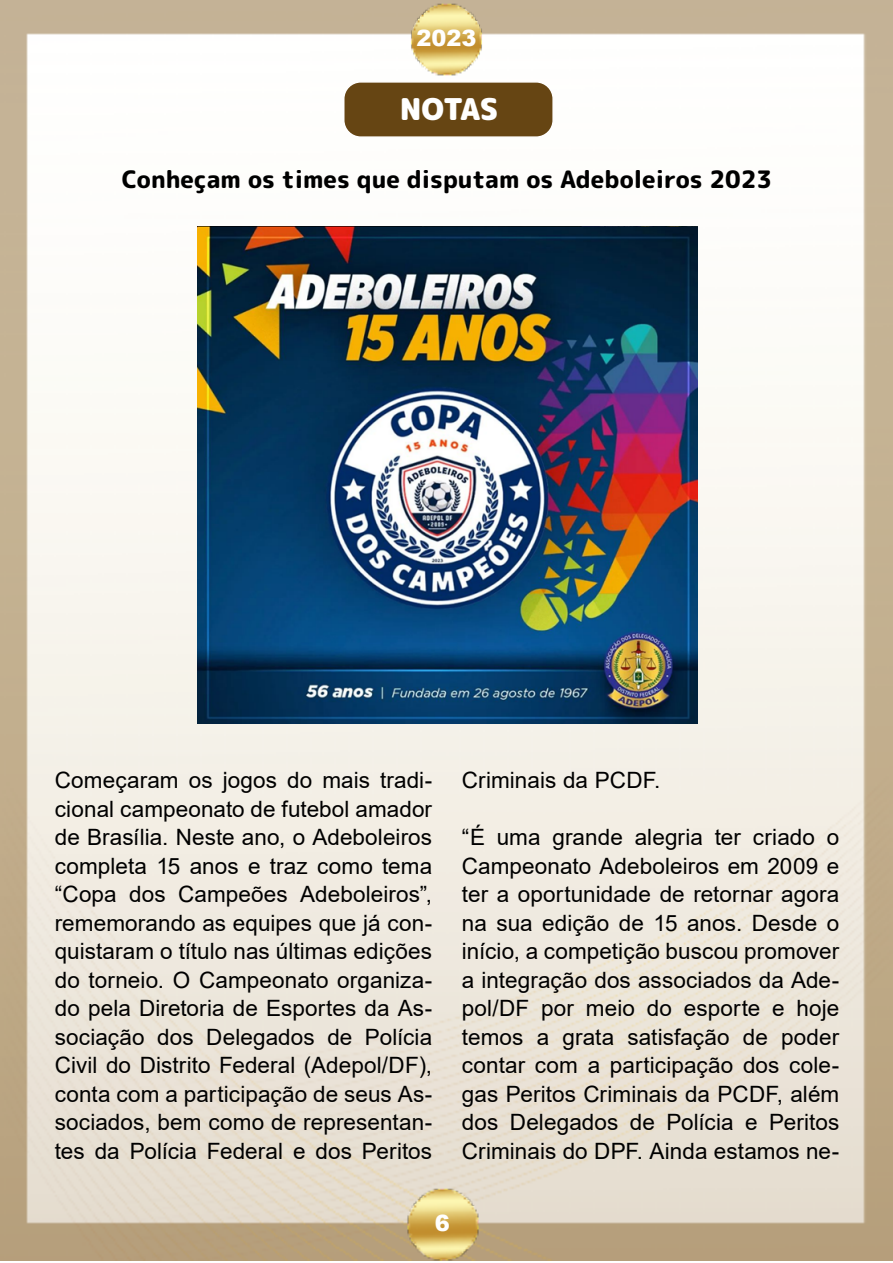
<style>
.page{position:relative;width:893px;height:1263px;background:#fff}
.page>*{position:absolute;margin:0;border:0;box-sizing:border-box;transform-origin:0 0}
.t1{font:900 30px "Rounded Mplus 1 c";letter-spacing:-.03em;color:#fff}
.t2{font:800 24px "Rounded Mplus 1 c";color:#000}
.t3{font:22.5px/28.5px "Arial";letter-spacing:.005em;color:#000;text-align:justify}
.t4{font:900 22.5px "Arial";color:#fff}
</style>
<div class="page">
<img style="left:0;top:81px;width:893px;height:1179px">
<img style="left:0;top:1166px;width:890px;height:95px">
<img style="left:0;top:0;width:893px;height:81px">
<div style="left:344px;top:82px;width:209px;height:55px;background:#664513;border-radius:17px"></div>
<div style="left:343px;top:81px;width:211px;height:57px;border:2px solid #fff;border-radius:17px"></div>
<img style="left:197px;top:226px;width:500px;height:497px">
<p class="t4" style="left:416px;top:21px;width:62px">2023</p>
<h1 class="t1" style="left:400px;top:88px;width:100px">NOTAS</h1>
<p class="t2" style="left:122px;top:162px;width:652px">Conheçam os times que disputam os Adeboleiros 2023</p>
<p class="t3" style="left:55px;top:766px;width:379px">Começaram os jogos do mais tradi&shy;cional campeonato de futebol amador de Brasília. Neste ano, o Adeboleiros completa 15 anos e traz como tema “Copa dos Campeões Adeboleiros”, rememorando as equipes que já con&shy;quistaram o título nas últimas edições do torneio. O Campeonato organiza&shy;do pela Diretoria de Esportes da As&shy;sociação dos Delegados de Polícia Civil do Distrito Federal (Adepol/DF), conta com a participação de seus As&shy;sociados, bem como de representan&shy;tes da Polícia Federal e dos Peritos</p>
<p class="t3" style="left:462px;top:766px;width:200px">Criminais da PCDF.</p>
<p class="t3" style="left:462px;top:823px;width:379px">“É uma grande alegria ter criado o Campeonato Adeboleiros em 2009 e ter a oportunidade de retornar agora na sua edição de 15 anos. Desde o início, a competição buscou promover a integração dos associados da Ade&shy;pol/DF por meio do esporte e hoje temos a grata satisfação de poder contar com a participação dos cole&shy;gas Peritos Criminais da PCDF, além dos Delegados de Polícia e Peritos Criminais do DPF. Ainda estamos ne-</p>
<p class="t4" style="left:435px;top:1207px;width:17px">6</p>
</div>
